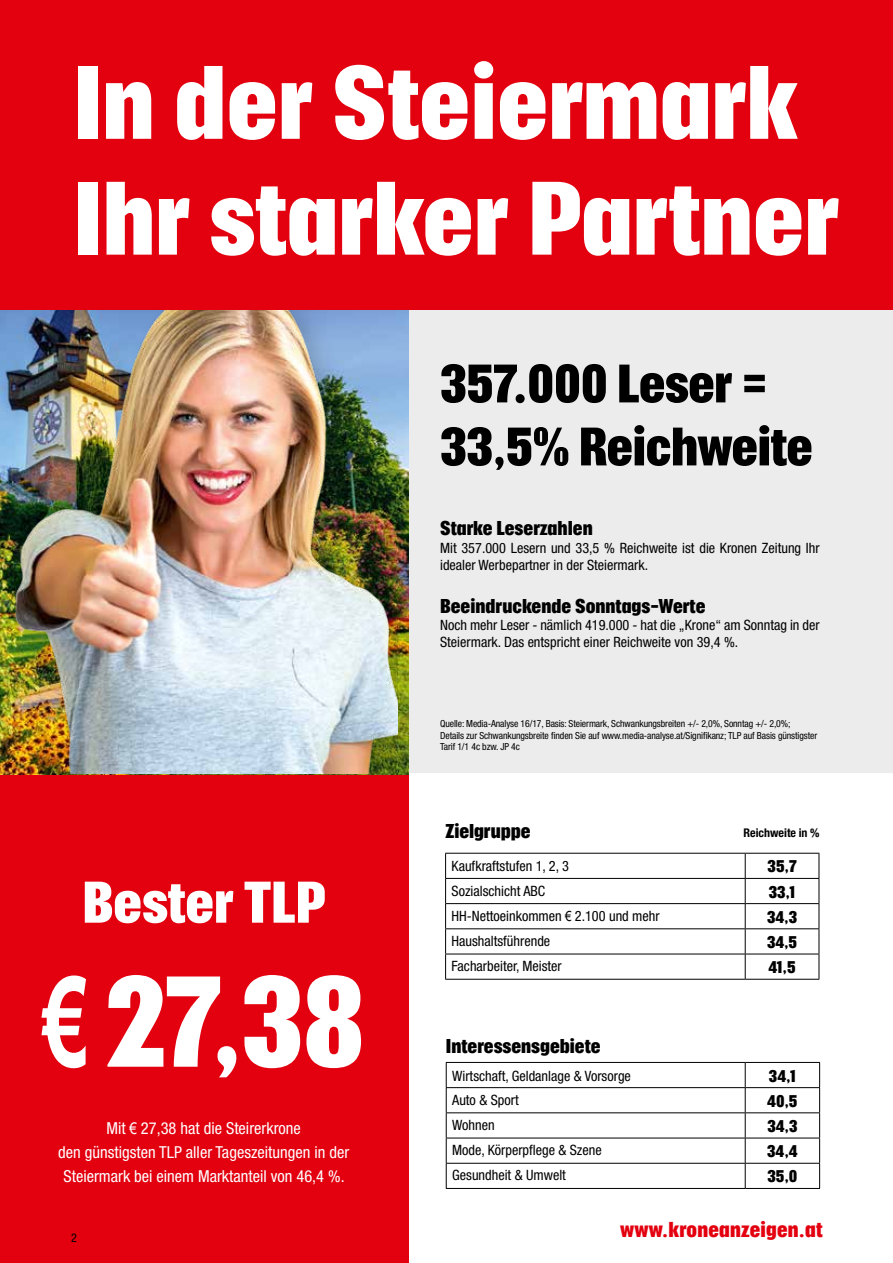
<style>
.page{position:relative;width:893px;height:1263px;background:#fff}
.page>*{position:absolute;margin:0;border:0;box-sizing:border-box;transform-origin:0 0}
.t1{font:700 condensed 125.25px "Placard";color:#fff}
.t2{font:700 condensed 101.1px/115.8px "Placard";letter-spacing:.005em;color:#fff}
.t3{font:700 condensed 57px "Placard";color:#fff}
.t4{font:700 condensed 52.5px/63px "Placard";letter-spacing:-.01em;color:#000}
.t5{font:700 condensed 21px "Placard";letter-spacing:.01em;color:#e3000f}
.t6{font:700 condensed 19.5px "Placard";color:#000}
.t7{font:condensed 16.5px/24px "Helvetica Neue";color:#fff;text-align:center}
.t8{font:700 condensed 16.5px "Placard";color:#000}
.t9{font:condensed 14.25px/17.1px "Helvetica Neue";color:#000}
.t10{font:700 condensed 12px "Helvetica Neue";color:#000}
.t11{font:condensed 12px "Helvetica Neue";color:#000}
.t12{font:condensed 9.75px/11.7px "Helvetica Neue";letter-spacing:-.01em;color:#000}
.s1{font-family:"Arial Narrow";font-stretch:normal}
</style>
<div class="page">
<div style="left:0;top:0;width:893px;height:774px;background:#e3000f"></div>
<div style="left:25px;top:310px;width:868px;height:464px;background:#ececed"></div>
<div style="left:0;top:774px;width:409px;height:489px;background:#e3000f"></div>
<img style="left:398px;top:310px;width:11px;height:464px">
<hr style="left:445px;top:853px;width:300px;height:1px;background:#000">
<hr style="left:745px;top:853px;width:74px;height:1px;background:#000">
<hr style="left:445px;top:878px;width:300px;height:1px;background:#000">
<hr style="left:745px;top:878px;width:74px;height:1px;background:#000">
<hr style="left:445px;top:903px;width:300px;height:1px;background:#000">
<hr style="left:745px;top:903px;width:74px;height:1px;background:#000">
<hr style="left:445px;top:928px;width:300px;height:1px;background:#000">
<hr style="left:745px;top:928px;width:74px;height:1px;background:#000">
<hr style="left:445px;top:954px;width:300px;height:1px;background:#000">
<svg style="left:445px;top:853px;width:1px;height:126px"></svg>
<hr style="left:745px;top:954px;width:74px;height:1px;background:#000">
<svg style="left:745px;top:853px;width:1px;height:126px"></svg>
<svg style="left:819px;top:853px;width:1px;height:126px"></svg>
<hr style="left:445px;top:979px;width:300px;height:1px;background:#000">
<hr style="left:745px;top:979px;width:74px;height:1px;background:#000">
<hr style="left:446px;top:1062px;width:299px;height:1px;background:#000">
<hr style="left:745px;top:1062px;width:75px;height:1px;background:#000">
<hr style="left:446px;top:1087px;width:299px;height:1px;background:#000">
<hr style="left:745px;top:1087px;width:75px;height:1px;background:#000">
<hr style="left:446px;top:1112px;width:299px;height:1px;background:#000">
<hr style="left:745px;top:1112px;width:75px;height:1px;background:#000">
<hr style="left:446px;top:1138px;width:299px;height:1px;background:#000">
<hr style="left:745px;top:1138px;width:75px;height:1px;background:#000">
<hr style="left:446px;top:1163px;width:299px;height:1px;background:#000">
<svg style="left:446px;top:1063px;width:1px;height:125px"></svg>
<hr style="left:745px;top:1163px;width:75px;height:1px;background:#000">
<svg style="left:745px;top:1063px;width:1px;height:125px"></svg>
<svg style="left:819px;top:1063px;width:1px;height:125px"></svg>
<hr style="left:446px;top:1188px;width:299px;height:1px;background:#000">
<hr style="left:745px;top:1188px;width:75px;height:1px;background:#000">
<img style="left:0;top:310px;width:398px;height:464px">
<h2 class="t2" style="left:73px;top:44px;width:767px">In der Steiermark<br>Ihr starker Partner</h2>
<h3 class="t4" style="left:440px;top:351px;width:374px">357.000 Leser =<br>33,5% Reichweite</h3>
<h3 class="t6" style="left:440px;top:518px;width:154px">Starke Leserzahlen</h3>
<p class="t9" style="left:440px;top:539px;width:381px">Mit 357.000 Lesern und 33,5 % Reichweite ist die Kronen Zeitung Ihr idealer Werbepartner in der Steiermark.</p>
<h3 class="t6" style="left:440px;top:595px;width:267px">Beeindruckende Sonntags-Werte</h3>
<p class="t9" style="left:440px;top:616px;width:381px">Noch mehr Leser - nämlich 419.000 - hat die „Krone“ am Sonntag in der<br>Steiermark. Das entspricht einer Reichweite von 39,4 %.</p>
<p class="t12" style="left:440px;top:717px;width:379px">Quelle: Media-Analyse 16/17, Basis: Steiermark, Schwankungsbreiten +/- 2,0%, Sonntag +/- 2,0%;<br>Details zur Schwankungsbreite finden Sie auf www.media-analyse.at/Signifikanz; TLP auf Basis günstigster<br>Tarif 1/1 4c bzw. JP 4c</p>
<h3 class="t3" style="left:82px;top:871px;width:245px">Bester TLP</h3>
<h1 class="t1" style="left:43px;top:954px;width:324px"><span class="s1">€</span> 27,38</h1>
<p class="t7" style="left:58px;top:1115px;width:292px">Mit <span class="s1">€</span> 27,38 hat die Steirerkrone<br>den günstigsten TLP aller Tageszeitungen in der<br>Steiermark bei einem Marktanteil von 46,4 %.</p>
<p class="t11" style="left:71px;top:1231px;width:13px">22</p>
<h3 class="t6" style="left:445px;top:820px;width:87px">Zielgruppe</h3>
<p class="t10" style="left:743px;top:826px;width:78px">Reichweite in %</p>
<p class="t9" style="left:452px;top:858px;width:119px">Kaufkraftstufen 1, 2, 3</p>
<p class="t8" style="left:768px;top:857px;width:30px">35,7</p>
<p class="t9" style="left:452px;top:882px;width:95px">Sozialschicht ABC</p>
<p class="t8" style="left:769px;top:883px;width:28px">33,1</p>
<p class="t9" style="left:452px;top:907px;width:210px">HH-Nettoeinkommen <span class="s1">€</span> 2.100 und mehr</p>
<p class="t8" style="left:767px;top:908px;width:32px">34,3</p>
<p class="t9" style="left:452px;top:932px;width:100px">Haushaltsführende</p>
<p class="t8" style="left:767px;top:933px;width:32px">34,5</p>
<p class="t9" style="left:452px;top:957px;width:112px">Facharbeiter, Meister</p>
<p class="t8" style="left:768px;top:958px;width:29px">41,5</p>
<h3 class="t6" style="left:446px;top:1035px;width:156px">Interessensgebiete</h3>
<p class="t9" style="left:452px;top:1067px;width:180px">Wirtschaft, Geldanlage &amp; Vorsorge</p>
<p class="t8" style="left:769px;top:1067px;width:28px">34,1</p>
<p class="t9" style="left:452px;top:1091px;width:68px">Auto &amp; Sport</p>
<p class="t8" style="left:767px;top:1092px;width:32px">40,5</p>
<p class="t9" style="left:452px;top:1116px;width:44px">Wohnen</p>
<p class="t8" style="left:767px;top:1117px;width:32px">34,3</p>
<p class="t9" style="left:452px;top:1141px;width:151px">Mode, Körperpflege &amp; Szene</p>
<p class="t8" style="left:767px;top:1142px;width:32px">34,4</p>
<p class="t9" style="left:452px;top:1167px;width:115px">Gesundheit &amp; Umwelt</p>
<p class="t8" style="left:767px;top:1167px;width:32px">35,0</p>
<h3 class="t5" style="left:620px;top:1218px;width:204px">www.kroneanzeigen.at</h3>
</div>
